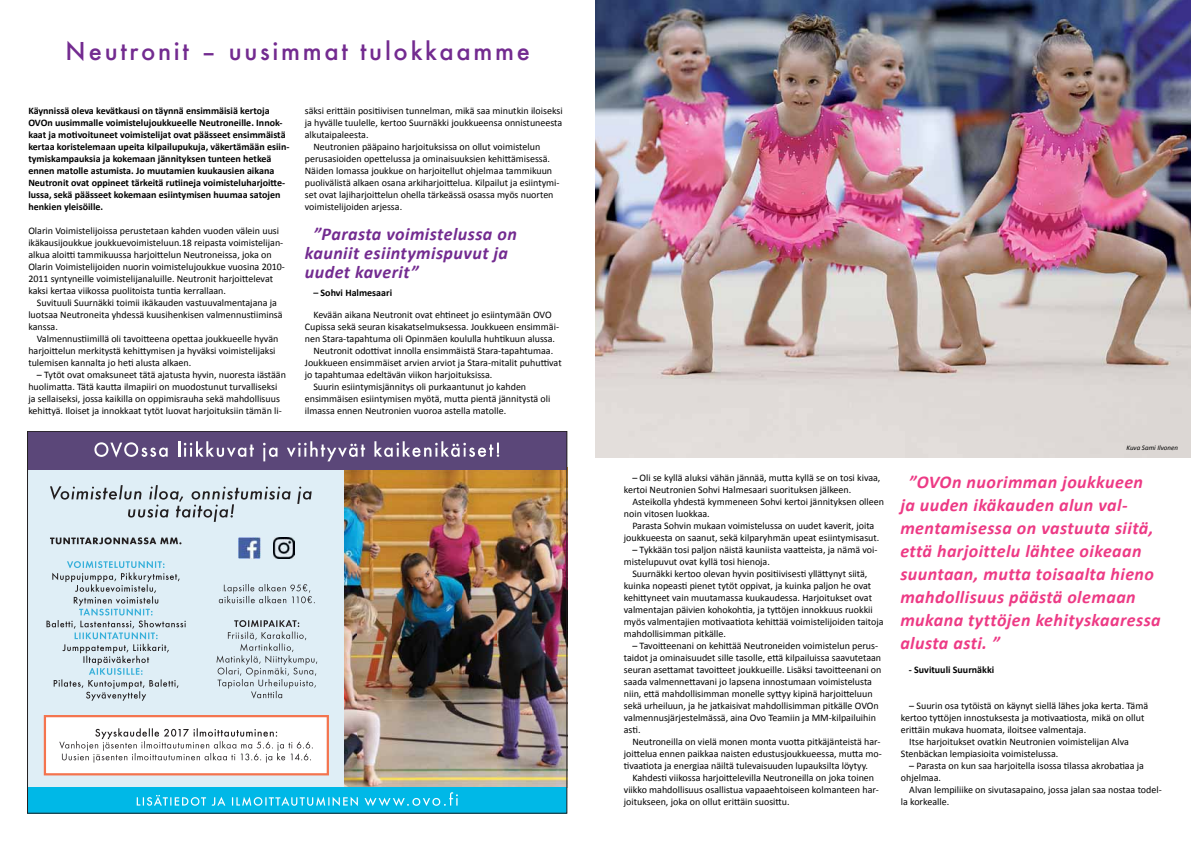
<style>
.page{position:relative;width:1191px;height:842px;background:#fff}
.page>*{position:absolute;margin:0;border:0;box-sizing:border-box;transform-origin:0 0}
.t1{font:500 27px "Futura T";letter-spacing:.1em;color:#732b90}
.t2{font:italic 700 18px/23px "Calibri";letter-spacing:.025em;color:#ed3a85}
.t3{font:italic 700 18px/19px "Calibri";letter-spacing:.025em;color:#732b90}
.t4{font:10px/12px "Calibri";color:#000}
.t5{font:700 10px/12px "Calibri";color:#000}
.t6{font:italic 7px "Calibri";color:#000}
</style>
<div class="page">
<img style="left:596px;top:0;width:595px;height:458px">
<div style="left:27px;top:431px;width:540px;height:382px;background:#dfeef6"></div>
<svg style="left:50px;top:485px;width:262px;height:37px"></svg>
<svg style="left:50px;top:537px;width:131px;height:7px"></svg>
<svg style="left:46px;top:561px;width:140px;height:140px"></svg>
<svg style="left:219px;top:584px;width:96px;height:19px"></svg>
<svg style="left:216px;top:620px;width:101px;height:78px"></svg>
<img style="left:239px;top:537px;width:21px;height:21px">
<img style="left:274px;top:537px;width:21px;height:21px">
<img style="left:344px;top:469px;width:221px;height:318px">
<div style="left:27px;top:431px;width:540px;height:38px;background:#5b4779"></div>
<svg style="left:94px;top:442px;width:74px;height:16px"></svg>
<svg style="left:178px;top:441px;width:76px;height:16px"></svg>
<svg style="left:263px;top:443px;width:14px;height:18px"></svg>
<svg style="left:287px;top:441px;width:78px;height:20px"></svg>
<svg style="left:374px;top:441px;width:125px;height:16px"></svg>
<div style="left:27px;top:787px;width:540px;height:26px;background:#00b8e7"></div>
<svg style="left:137px;top:795px;width:221px;height:11px"></svg>
<svg style="left:364px;top:792px;width:94px;height:14px"></svg>
<svg style="left:44px;top:715px;width:285px;height:60px;background:#efe5e2"></svg>
<h1 class="t1" style="left:66px;top:36px;width:466px">Neutronit – uusimmat tulokkaamme</h1>
<p class="t5" style="left:28px;top:104px;width:263px">Käynnissä oleva kevätkausi on täynnä ensimmäisiä kertoja OVOn uusimmalle voimistelujoukkueelle Neutroneille. Innok&shy;kaat ja motivoituneet voimistelijat ovat päässeet ensimmäistä kertaa koristelemaan upeita kilpailupukuja, väkertämään esiin&shy;tymiskampauksia ja kokemaan jännityksen tunteen hetkeä ennen matolle astumista. Jo muutamien kuukausien aikana Neutronit ovat oppineet tärkeitä rutiineja voimisteluharjoitte&shy;lussa, sekä päässeet kokemaan esiintymisen huumaa satojen henkien yleisöille.</p>
<p class="t4" style="left:28px;top:224px;width:258px">Olarin Voimistelijoissa perustetaan kahden vuoden välein uusi ikäkausijoukkue joukkuevoimisteluun.18 reipasta voimistelijan&shy;alkua aloitti tammikuussa harjoittelun Neutroneissa, joka on Olarin Voimistelijoiden nuorin voimistelujoukkue vuosina 2010- 2011 syntyneille voimistelijanaluille. Neutronit harjoittelevat kaksi kertaa viikossa puolitoista tuntia kerrallaan.</p>
<p class="t4" style="left:28px;top:296px;width:256px;text-indent:8px">Suvituuli Suurnäkki toimii ikäkauden vastuuvalmentajana ja luotsaa Neutroneita yhdessä kuusihenkisen valmennustiiminsä kanssa.</p>
<p class="t4" style="left:28px;top:332px;width:251px;text-indent:8px">Valmennustiimillä oli tavoitteena opettaa joukkueelle hyvän harjoittelun merkitystä kehittymisen ja hyväksi voimistelijaksi tulemisen kannalta jo heti alusta alkaen.</p>
<p class="t4" style="left:28px;top:368px;width:259px;text-indent:8px">– Tytöt ovat omaksuneet tätä ajatusta hyvin, nuoresta iästään huolimatta. Tätä kautta ilmapiiri on muodostunut turvalliseksi ja sellaiseksi, jossa kaikilla on oppimisrauha sekä mahdollisuus kehittyä. Iloiset ja innokkaat tytöt luovat harjoituksiin tämän li-</p>
<p class="t4" style="left:305px;top:104px;width:259px">säksi erittäin positiivisen tunnelman, mikä saa minutkin iloiseksi</p>
<p class="t4" style="left:305px;top:116px;width:259px">ja hyvälle tuulelle, kertoo Suurnäkki joukkueensa onnistuneesta</p>
<p class="t4" style="left:305px;top:128px;width:65px">alkutaipaleesta.</p>
<p class="t4" style="left:313px;top:140px;width:228px">Neutronien pääpaino harjoituksissa on ollut voimistelun</p>
<p class="t4" style="left:305px;top:152px;width:247px">perusasioiden opettelussa ja ominaisuuksien kehittämisessä.</p>
<p class="t4" style="left:305px;top:164px;width:249px">Näiden lomassa joukkue on harjoitellut ohjelmaa tammikuun</p>
<p class="t4" style="left:305px;top:176px;width:256px">puolivälistä alkaen osana arkiharjoittelua. Kilpailut ja esiintymi-</p>
<p class="t4" style="left:305px;top:188px;width:250px">set ovat lajiharjoittelun ohella tärkeässä osassa myös nuorten</p>
<p class="t4" style="left:305px;top:200px;width:99px">voimistelijoiden arjessa.</p>
<h2 class="t3" style="left:305px;top:223px;width:213px;text-indent:8px">”Parasta voimistelussa on kauniit esiintymispuvut ja uudet kaverit”</h2>
<p class="t5" style="left:313px;top:286px;width:80px">– Sohvi Halmesaari</p>
<p class="t4" style="left:313px;top:308px;width:240px">Kevään aikana Neutronit ovat ehtineet jo esiintymään OVO</p>
<p class="t4" style="left:305px;top:320px;width:256px">Cupissa sekä seuran kisakatselmuksessa. Joukkueen ensimmäi-</p>
<p class="t4" style="left:305px;top:332px;width:252px">nen Stara-tapahtuma oli Opinmäen koululla huhtikuun alussa.</p>
<p class="t4" style="left:313px;top:344px;width:241px">Neutronit odottivat innolla ensimmäistä Stara-tapahtumaa.</p>
<p class="t4" style="left:305px;top:356px;width:258px">Joukkueen ensimmäiset arvien arviot ja Stara-mitalit puhuttivat</p>
<p class="t4" style="left:305px;top:368px;width:189px">jo tapahtumaa edeltävän viikon harjoituksissa.</p>
<p class="t4" style="left:313px;top:380px;width:214px">Suurin esiintymisjännitys oli purkaantunut jo kahden</p>
<p class="t4" style="left:305px;top:392px;width:247px">ensimmäisen esiintymisen myötä, mutta pientä jännitystä oli</p>
<p class="t4" style="left:305px;top:404px;width:203px">ilmassa ennen Neutronien vuoroa astella matolle.</p>
<p class="t4" style="left:624px;top:472px;width:258px;text-indent:8px">– Oli se kyllä aluksi vähän jännää, mutta kyllä se on tosi kivaa, kertoi Neutronien Sohvi Halmesaari suorituksen jälkeen.</p>
<p class="t4" style="left:624px;top:496px;width:262px;text-indent:8px">Asteikolla yhdestä kymmeneen Sohvi kertoi jännityksen olleen noin vitosen luokkaa.</p>
<p class="t4" style="left:624px;top:520px;width:257px;text-align:center">Parasta Sohvin mukaan voimistelussa on uudet kaverit, joita joukkueesta on saanut, sekä kilparyhmän upeat esiintymisasut.</p>
<p class="t4" style="left:624px;top:544px;width:255px;text-indent:9px">– Tykkään tosi paljon näistä kauniista vaatteista, ja nämä voi&shy;mistelupuvut ovat kyllä tosi hienoja.</p>
<p class="t4" style="left:624px;top:568px;width:261px;text-indent:8px">Suurnäkki kertoo olevan hyvin positiivisesti yllättynyt siitä, kuinka nopeasti pienet tytöt oppivat, ja kuinka paljon he ovat kehittyneet vain muutamassa kuukaudessa. Harjoitukset ovat valmentajan päivien kohokohtia, ja tyttöjen innokkuus ruokkii myös valmentajien motivaatiota kehittää voimistelijoiden taitoja mahdollisimman pitkälle.</p>
<p class="t4" style="left:624px;top:640px;width:259px;text-indent:9px">– Tavoitteenani on kehittää Neutroneiden voimistelun perus&shy;taidot ja ominaisuudet sille tasolle, että kilpailuissa saavutetaan seuran asettamat tavoitteet joukkueille. Lisäksi tavoitteenani on saada valmennettavani jo lapsena innostumaan voimistelusta niin, että mahdollisimman monelle syttyy kipinä harjoitteluun sekä urheiluun, ja he jatkaisivat mahdollisimman pitkälle OVOn valmennusjärjestelmässä, aina Ovo Teamiin ja MM-kilpailuihin asti.</p>
<p class="t4" style="left:624px;top:736px;width:259px;text-indent:8px">Neutroneilla on vielä monen monta vuotta pitkäjänteistä har&shy;joittelua ennen paikkaa naisten edustusjoukkueessa, mutta mo&shy;tivaatiota ja energiaa näiltä tulevaisuuden lupauksilta löytyy.</p>
<p class="t4" style="left:624px;top:772px;width:256px;text-indent:8px">Kahdesti viikossa harjoittelevilla Neutroneilla on joka toinen viikko mahdollisuus osallistua vapaaehtoiseen kolmanteen har&shy;joitukseen, joka on ollut erittäin suosittu.</p>
<p class="t6" style="left:1126px;top:443px;width:53px">Kuva Sami Ilvonen</p>
<h2 class="t2" style="left:900px;top:470px;width:262px;text-indent:8px">”OVOn nuorimman joukkueen ja uuden ikäkauden alun val&shy;mentamisessa on vastuuta siitä, että harjoittelu lähtee oikeaan suuntaan, mutta toisaalta hieno mahdollisuus päästä olemaan mukana tyttöjen kehityskaaressa alusta asti. ”</h2>
<p class="t5" style="left:909px;top:663px;width:87px">- Suvituuli Suurnäkki</p>
<p class="t4" style="left:909px;top:699px;width:240px">– Suurin osa tytöistä on käynyt siellä lähes joka kerta. Tämä</p>
<p class="t4" style="left:900px;top:711px;width:245px">kertoo tyttöjen innostuksesta ja motivaatiosta, mikä on ollut</p>
<p class="t4" style="left:900px;top:723px;width:187px">erittäin mukava huomata, iloitsee valmentaja.</p>
<p class="t4" style="left:909px;top:735px;width:221px">Itse harjoitukset ovatkin Neutronien voimistelijan Alva</p>
<p class="t4" style="left:900px;top:747px;width:159px">Stenbäckan lempiasioita voimistelussa.</p>
<p class="t4" style="left:900px;top:759px;width:245px;text-indent:8px">– Parasta on kun saa harjoitella isossa tilassa akrobatiaa ja ohjelmaa.</p>
<p class="t4" style="left:900px;top:783px;width:262px;text-indent:8px">Alvan lempiliike on sivutasapaino, jossa jalan saa nostaa todel&shy;la korkealle.</p>
</div>
